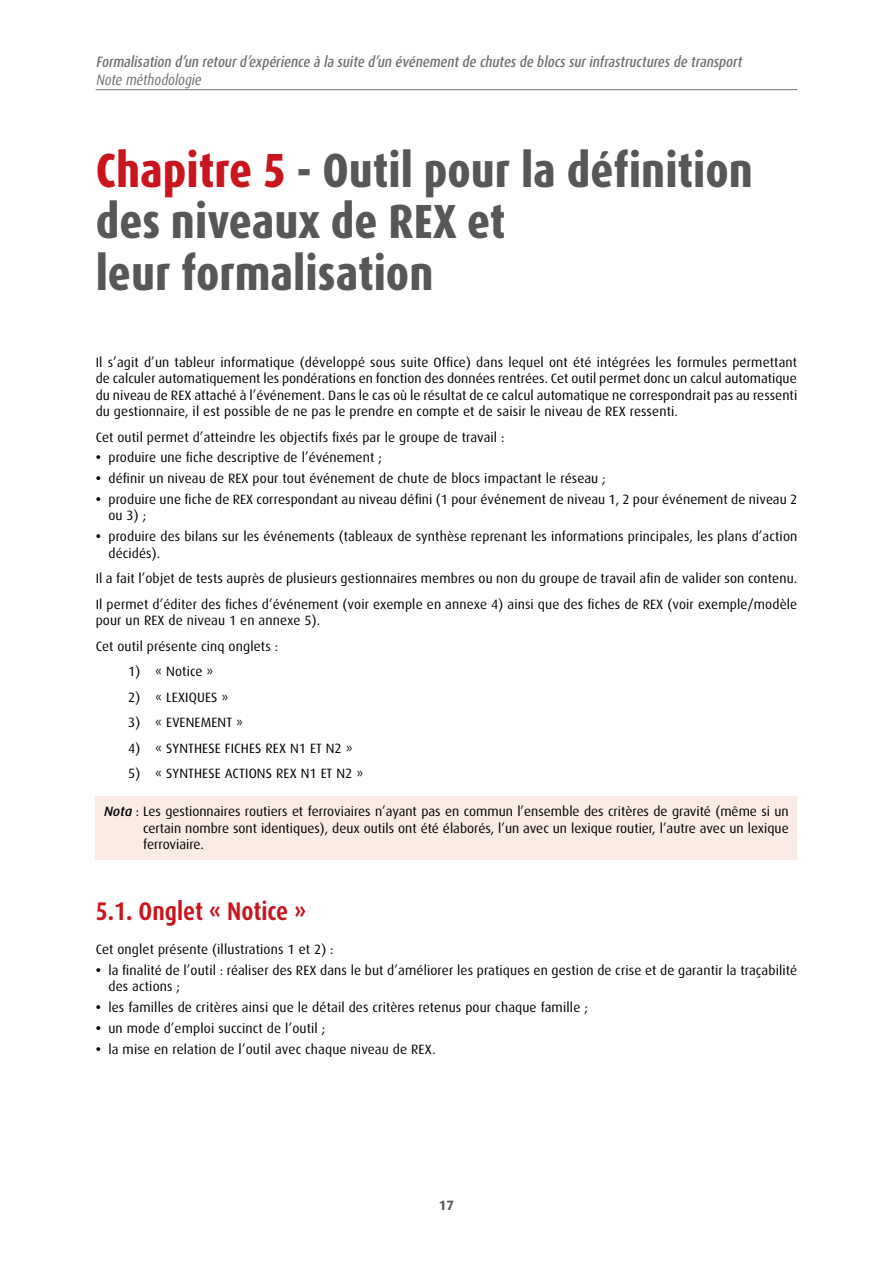
<style>
.page{position:relative;width:893px;height:1263px;background:#fff}
.page>*{position:absolute;margin:0;border:0;box-sizing:border-box;transform-origin:0 0}
.t1{font:800 condensed 48px/51.8px "Dax OT";color:#575756}
.t2{font:700 condensed 25.5px "Dax OT";color:#c9151d}
.t3{font:italic 500 condensed 15px "Dax OT";color:#706f6f}
.t4{font:italic condensed 15px "Dax OT";color:#706f6f}
.t5{font:13.5px/16.5px "Dax OT";letter-spacing:.01em;color:#000}
.t6{font:700 13.5px "Dax OT";color:#575756}
.s1{color:#c9151d}
.s2{font-weight:700}
.s3{font-weight:500;font-style:italic}
</style>
<div class="page">
<hr style="left:96px;top:89px;width:701px;height:1px;background:#706f6f">
<div style="left:96px;top:796px;width:701px;height:64px;background:#faebe4"></div>
<p class="t3" style="left:96px;top:52px;width:651px">Formalisation d’un retourd’expérience à la suite d’un événementde chutesde blocssurinfrastructuresde transport</p>
<p class="t4" style="left:96px;top:70px;width:110px">Note méthodologie</p>
<h1 class="t1" style="left:96px;top:144px;width:659px"><span class="s1">Chapitre 5</span> - Outil pour la définition des niveaux de REX et<br>leur formalisation</h1>
<p class="t5" style="left:96px;top:354px;width:703px;text-align:justify">Il s’agit d’un tableur informatique (développé sous suite Office) dans lequel ont été intégrées les formules permettant de calculer automatiquement les pondérations en fonction des données rentrées. Cet outil permet donc un calcul automatique du niveau de REX attaché à l’événement. Dans le cas où le résultat de ce calcul automatique ne correspondrait pas au ressenti du gestionnaire, il est possible de ne pas le prendre en compte et de saisir le niveau de REX ressenti.</p>
<p class="t5" style="left:96px;top:429px;width:410px">Cet outil permet d’atteindre les objectifs fixés par le groupe de travail :</p>
<p class="t5" style="left:96px;top:449px;width:288px"><span class="s2">•</span> produire une fiche descriptive de l’événement ;</p>
<p class="t5" style="left:96px;top:470px;width:512px"><span class="s2">•</span> définir un niveau de REX pour tout événement de chute de blocs impactant le réseau ;</p>
<p class="t5" style="left:108px;top:491px;width:690px;text-indent:-13px"><span class="s2">•</span> produire une fiche de REX correspondant au niveau défini (1 pour événement de niveau 1, 2 pour événement de niveau 2 ou 3) ;</p>
<p class="t5" style="left:108px;top:528px;width:690px;text-indent:-13px"><span class="s2">•</span> produire des bilans sur les événements (tableaux de synthèse reprenant les informations principales, les plans d’action décidés).</p>
<p class="t5" style="left:96px;top:566px;width:703px;line-height:25.5px">Il a fait l’objet de tests auprès de plusieurs gestionnaires membres ou non du groupe de travail afin de valider son contenu.<br>Il permet d’éditer des fiches d’événement (voir exemple en annexe 4) ainsi que des fiches de REX (voir exemple/modèle</p>
<p class="t5" style="left:96px;top:608px;width:226px;line-height:25.5px">pour un REX de niveau 1 en annexe 5).<br>Cet outil présente cinq onglets :</p>
<p class="t5" style="left:128px;top:663px;width:87px">1) « Notice »</p>
<p class="t5" style="left:128px;top:689px;width:102px">2) « LEXIQUES »</p>
<p class="t5" style="left:128px;top:714px;width:116px">3) « EVENEMENT »</p>
<p class="t5" style="left:128px;top:740px;width:226px">4) « SYNTHESE FICHES REX N1 ET N2 »</p>
<p class="t5" style="left:128px;top:765px;width:237px">5) « SYNTHESE ACTIONS REX N1 ET N2 »</p>
<p class="t5" style="left:143px;top:804px;width:647px;text-align:justify;text-indent:-39px"><span class="s3">Nota</span> : Les gestionnaires routiers et ferroviaires n’ayant pas en commun l’ensemble des critères de gravité (même si un certain nombre sont identiques), deux outils ont été élaborés, l’un avec un lexique routier, l’autre avec un lexique ferroviaire.</p>
<h2 class="t2" style="left:96px;top:894px;width:212px">5.1. Onglet « Notice »</h2>
<p class="t5" style="left:96px;top:941px;width:239px">Cet onglet présente (illustrations 1 et 2) :</p>
<p class="t5" style="left:108px;top:962px;width:690px;text-indent:-13px"><span class="s2">•</span> la finalité de l’outil : réaliser des REX dans le but d’améliorer les pratiques en gestion de crise et de garantir la traçabilité des actions ;</p>
<p class="t5" style="left:96px;top:999px;width:494px"><span class="s2">•</span> les familles de critères ainsi que le détail des critères retenus pour chaque famille ;</p>
<p class="t5" style="left:96px;top:1020px;width:231px"><span class="s2">•</span> un mode d’emploi succinct de l’outil ;</p>
<p class="t5" style="left:96px;top:1041px;width:342px"><span class="s2">•</span> la mise en relation de l’outil avec chaque niveau de REX.</p>
<p class="t6" style="left:439px;top:1197px;width:17px">17</p>
</div>
